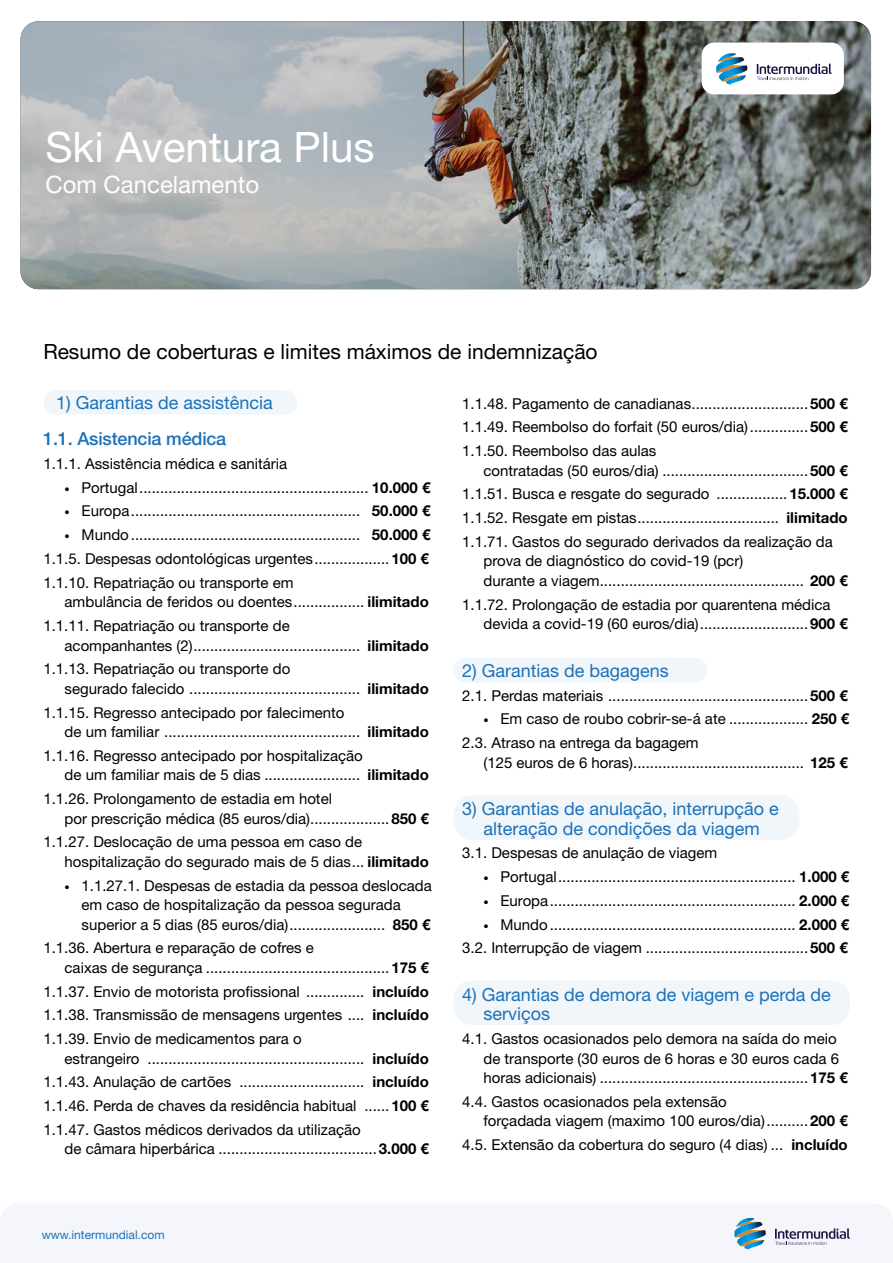
<style>
.page{position:relative;width:893px;height:1263px;background:#fff}
.page>*{position:absolute;margin:0;border:0;box-sizing:border-box;transform-origin:0 0}
.t1{font:42px "Helvetica Neue LT Std";color:#fff}
.t2{font:24px "Helvetica Neue LT Std";color:#fff}
.t3{font:21px "Helvetica Neue LT Std";color:#000}
.t4{font:18px/19.5px "Helvetica Neue LT Std";color:#1d71b8;text-align:center}
.t5{font:500 18px "Helvetica Neue LT Std";letter-spacing:-.01em;color:#1d71b8}
.t6{font:15px/23.7px "Helvetica Neue LT Std";color:#000}
.t7{font:12px "Helvetica Neue LT Std";color:#1d71b8}
.s1{font-weight:700;font-size:10.5px}
.s2{font-weight:700}
</style>
<div class="page">
<div style="left:0;top:1204px;width:893px;height:59px;background:#f4f6fc"></div>
<img style="left:736px;top:1218px;width:19px;height:4px">
<img style="left:734px;top:1222px;width:29px;height:15px">
<img style="left:744px;top:1246px;width:20px;height:3px">
<img style="left:737px;top:1230px;width:29px;height:16px">
<svg style="left:775px;top:1228px;width:75px;height:17px"></svg>
<svg style="left:21px;top:21px;width:850px;height:268px;background:#919595"></svg>
<div style="left:44px;top:390px;width:254px;height:25px;background:#f1f6fa;border-radius:12px"></div>
<div style="left:454px;top:658px;width:253px;height:24px;background:#f1f6fa;border-radius:12px"></div>
<div style="left:454px;top:980px;width:396px;height:45px;background:#f1f6fa;border-radius:18px"></div>
<div style="left:454px;top:795px;width:345px;height:45px;background:#f1f6fa;border-radius:18px"></div>
<div style="left:702px;top:43px;width:142px;height:51px;background:#fff;border-radius:13px"></div>
<img style="left:721px;top:53px;width:15px;height:4px">
<img style="left:716px;top:57px;width:29px;height:16px">
<img style="left:726px;top:82px;width:10px;height:2px">
<img style="left:718px;top:65px;width:29px;height:17px">
<svg style="left:757px;top:64px;width:75px;height:16px"></svg>
<h1 class="t1" style="left:45px;top:122px;width:331px">Ski Aventura Plus</h1>
<h2 class="t2" style="left:45px;top:170px;width:215px">Com Cancelamento</h2>
<h3 class="t3" style="left:43px;top:339px;width:556px">Resumo de coberturas e limites máximos de indemnização</h3>
<p class="t4" style="left:56px;top:392px;width:218px">1) Garantias de assistência</p>
<p class="t5" style="left:43px;top:428px;width:184px">1.1. Asistencia médica</p>
<p class="t6" style="left:43px;top:452px;width:245px">1.1.1. Assistência médica e sanitária</p>
<p class="t6" style="left:65px;top:475px;width:367px"><span class="s1">•</span> Portugal....................................................... <span class="s2">10.000 €</span></p>
<p class="t6" style="left:65px;top:499px;width:367px"><span class="s1">•</span> Europa....................................................... <span class="s2">50.000 €</span></p>
<p class="t6" style="left:43px;top:523px;width:388px;text-align:justify;text-indent:21px"><span class="s1">•</span> Mundo....................................................... <span class="s2">50.000 € </span>1.1.5. Despesas odontológicas urgentes..................<span class="s2">100 € </span>1.1.10. Repatriação ou transporte em</p>
<p class="t6" style="left:43px;top:590px;width:387px;text-indent:21px">ambulância de feridos ou doentes................. <span class="s2">ilimitado<br></span>1.1.11. Repatriação ou transporte de</p>
<p class="t6" style="left:43px;top:633px;width:387px;text-indent:21px">acompanhantes (2)........................................ <span class="s2">ilimitado<br></span>1.1.13. Repatriação ou transporte do</p>
<p class="t6" style="left:43px;top:676px;width:387px;text-indent:21px">segurado falecido ......................................... <span class="s2">ilimitado<br></span>1.1.15. Regresso antecipado por falecimento</p>
<p class="t6" style="left:43px;top:720px;width:387px;text-indent:21px">de um familiar ............................................... <span class="s2">ilimitado<br></span>1.1.16. Regresso antecipado por hospitalização</p>
<p class="t6" style="left:43px;top:763px;width:387px;text-indent:21px">de um familiar mais de 5 dias ....................... <span class="s2">ilimitado<br></span>1.1.26. Prolongamento de estadia em hotel</p>
<p class="t6" style="left:43px;top:806px;width:387px;text-indent:21px">por prescrição médica (85 euros/dia)...................<span class="s2">850 €<br></span>1.1.27. Deslocação de uma pessoa em caso de</p>
<p class="t6" style="left:65px;top:849px;width:366px">hospitalização do segurado mais de 5 dias... <span class="s2">ilimitado</span></p>
<p class="t6" style="left:82px;top:875px;width:352px;line-height:19.5px;text-indent:-17px"><span class="s1">•</span> 1.1.27.1. Despesas de estadia da pessoa deslocada em caso de hospitalização da pessoa segurada superior a 5 dias (85 euros/dia)....................... <span class="s2">850 €</span></p>
<p class="t6" style="left:65px;top:938px;width:366px;line-height:19.5px;text-indent:-21px">1.1.36. Abertura e reparação de cofres e<br>caixas de segurança ............................................<span class="s2">175 €</span></p>
<p class="t6" style="left:43px;top:979px;width:387px;text-align:justify">1.1.37. Envio de motorista profissional .............. <span class="s2">incluído </span>1.1.38. Transmissão de mensagens urgentes .... <span class="s2">incluído </span>1.1.39. Envio de medicamentos para o</p>
<p class="t6" style="left:43px;top:1046px;width:387px;text-align:justify;text-indent:21px">estrangeiro .................................................... <span class="s2">incluído </span>1.1.43. Anulação de cartões .............................. <span class="s2">incluído </span>1.1.46. Perda de chaves da residência habitual ......<span class="s2">100 € </span>1.1.47. Gastos médicos derivados da utilização</p>
<p class="t6" style="left:65px;top:1137px;width:366px">de câmara hiperbárica ......................................<span class="s2">3.000 €</span></p>
<p class="t6" style="left:462px;top:391px;width:387px;text-align:justify">1.1.48. Pagamento de canadianas............................<span class="s2">500 € </span>1.1.49. Reembolso do forfait (50 euros/dia)..............<span class="s2">500 € </span>1.1.50. Reembolso das aulas</p>
<p class="t6" style="left:462px;top:458px;width:387px;text-align:justify;text-indent:21px">contratadas (50 euros/dia) ...................................<span class="s2">500 € </span>1.1.51. Busca e resgate do segurado .................<span class="s2">15.000 € </span>1.1.52. Resgate em pistas.................................. <span class="s2">ilimitado </span>1.1.71. Gastos do segurado derivados da realização da</p>
<p class="t6" style="left:483px;top:551px;width:366px;line-height:19.5px">prova de diagnóstico do covid-19 (pcr)<br>durante a viagem................................................. <span class="s2">200 €</span></p>
<p class="t6" style="left:483px;top:594px;width:366px;line-height:19.5px;text-indent:-21px">1.1.72. Prolongação de estadia por quarentena médica devida a covid-19 (60 euros/dia)..........................<span class="s2">900 €</span></p>
<p class="t4" style="left:462px;top:660px;width:208px">2) Garantias de bagagens</p>
<p class="t6" style="left:462px;top:683px;width:387px">2.1. Perdas materiais ................................................<span class="s2">500 €</span></p>
<p class="t6" style="left:462px;top:707px;width:389px;text-indent:21px"><span class="s1">•</span> Em caso de roubo cobrir-se-á ate ................... <span class="s2">250 €<br></span>2.3. Atraso na entrega da bagagem</p>
<p class="t6" style="left:483px;top:750px;width:366px">(125 euros de 6 horas)......................................... <span class="s2">125 €</span></p>
<p class="t4" style="left:462px;top:799px;width:318px">3) Garantias de anulação, interrupção e alteração de condições da viagem</p>
<p class="t6" style="left:462px;top:841px;width:257px">3.1. Despesas de anulação de viagem</p>
<p class="t6" style="left:483px;top:865px;width:367px"><span class="s1">•</span> Portugal......................................................... <span class="s2">1.000 €</span></p>
<p class="t6" style="left:483px;top:888px;width:367px"><span class="s1">•</span> Europa........................................................... <span class="s2">2.000 €</span></p>
<p class="t6" style="left:462px;top:912px;width:388px;text-align:right"><span class="s1">•</span> Mundo........................................................... <span class="s2">2.000 €<br></span>3.2. Interrupção de viagem .......................................<span class="s2">500 €</span></p>
<p class="t4" style="left:483px;top:984px;width:349px;text-align:left;text-indent:-21px">4) Garantias de demora de viagem e perda de serviços</p>
<p class="t6" style="left:483px;top:1029px;width:366px;line-height:19.5px;text-indent:-21px">4.1. Gastos ocasionados pelo demora na saída do meio de transporte (30 euros de 6 horas e 30 euros cada 6 horas adicionais) ..................................................<span class="s2">175 €</span></p>
<p class="t6" style="left:483px;top:1091px;width:366px;line-height:19.5px;text-indent:-21px">4.4. Gastos ocasionados pela extensão<br>forçadada viagem (maximo 100 euros/dia)..........<span class="s2">200 €</span></p>
<p class="t6" style="left:462px;top:1133px;width:387px">4.5. Extensão da cobertura do seguro (4 dias) ... <span class="s2">incluído</span></p>
<p class="t7" style="left:42px;top:1227px;width:124px">www.intermundial.com</p>
</div>
